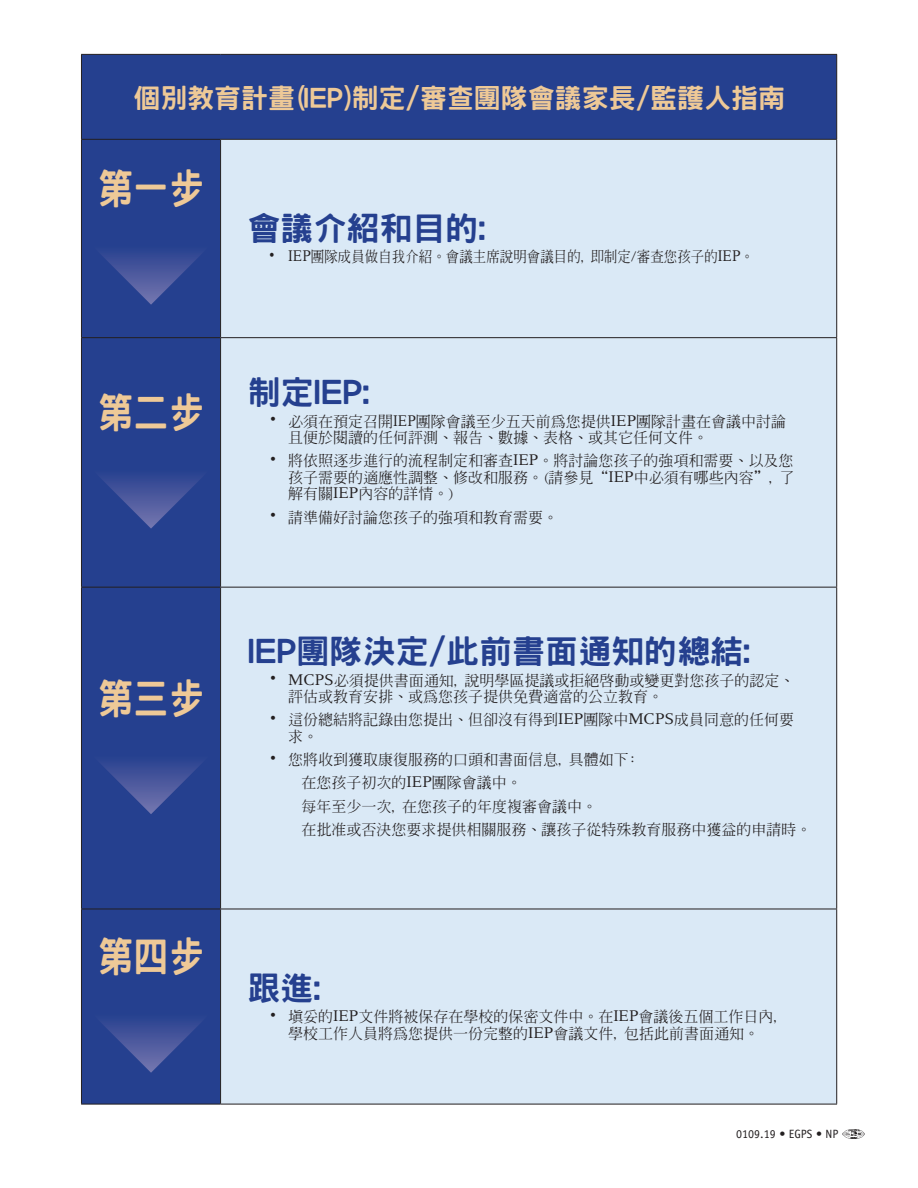
<style>
.page{position:relative;width:918px;height:1188px;background:#fff}
.page>*{position:absolute;margin:0;border:0;box-sizing:border-box;transform-origin:0 0}
.Step_Head{font:800 42px "Han Wang Hei";color:#eec997;scale:.85 1}
.Myriad_Bold_Heads{font:800 33px "Han Wang Hei";color:#25408f}
.Myriad_Bold_Heads-2{font:800 27px "Han Wang Hei";color:#eec997}
.t1{font:500 15px/16.5px "Han Wang Ming";color:#231f20}
.t2{font:500 15px "Han Wang Ming";color:#231f20;scale:.9 1}
.Heads_Bold_Gotham{font:12px "Officina Sans Std";color:#231f20}
.s1{font-size:24px}
.s2{font-family:"Versailles LT Std";font-weight:400}
</style>
<div class="page">
<img style="left:842px;top:1130px;width:22px;height:9px">
<div style="left:82px;top:55px;width:754px;height:1049px;background:#25408f"></div>
<div style="left:221px;top:140px;width:615px;height:964px;background:#dae9f6"></div>
<hr style="left:836px;top:55px;width:1px;height:84px;background:#231f20">
<hr style="left:221px;top:337px;width:616px;height:1px;background:#231f20">
<hr style="left:221px;top:587px;width:616px;height:1px;background:#231f20">
<hr style="left:221px;top:909px;width:616px;height:1px;background:#231f20">
<hr style="left:81px;top:1104px;width:140px;height:1px;background:#231f20">
<hr style="left:221px;top:1104px;width:616px;height:1px;background:#231f20">
<hr style="left:220px;top:140px;width:1px;height:197px;background:#231f20">
<hr style="left:220px;top:338px;width:1px;height:249px;background:#231f20">
<hr style="left:220px;top:588px;width:1px;height:321px;background:#231f20">
<hr style="left:220px;top:909px;width:1px;height:195px;background:#231f20">
<hr style="left:81px;top:54px;width:140px;height:1px;background:#231f20">
<hr style="left:81px;top:55px;width:1px;height:84px;background:#231f20">
<hr style="left:221px;top:54px;width:616px;height:1px;background:#231f20">
<hr style="left:81px;top:139px;width:140px;height:1px;background:#231f20">
<hr style="left:81px;top:140px;width:1px;height:197px;background:#231f20">
<hr style="left:81px;top:337px;width:140px;height:1px;background:#231f20">
<hr style="left:81px;top:338px;width:1px;height:249px;background:#231f20">
<hr style="left:81px;top:587px;width:140px;height:1px;background:#231f20">
<hr style="left:81px;top:588px;width:1px;height:321px;background:#231f20">
<hr style="left:81px;top:909px;width:140px;height:1px;background:#231f20">
<hr style="left:81px;top:909px;width:1px;height:195px;background:#231f20">
<hr style="left:221px;top:139px;width:616px;height:1px;background:#231f20">
<hr style="left:836px;top:140px;width:1px;height:197px;background:#231f20">
<hr style="left:836px;top:338px;width:1px;height:249px;background:#231f20">
<hr style="left:836px;top:588px;width:1px;height:321px;background:#231f20">
<hr style="left:836px;top:909px;width:1px;height:195px;background:#231f20">
<svg style="left:85px;top:238px;width:132px;height:67px"></svg>
<svg style="left:85px;top:462px;width:132px;height:67px"></svg>
<svg style="left:85px;top:748px;width:132px;height:66px"></svg>
<svg style="left:85px;top:1006px;width:132px;height:67px"></svg>
<p class="Myriad_Bold_Heads-2" style="left:133px;top:84px;width:653px">個別教育計畫(IEP)制定/審查團隊會議家長/監護人指南</p>
<p class="Step_Head" style="left:97px;top:166px;width:127px">第一步</p>
<p class="Step_Head" style="left:97px;top:390px;width:127px">第二步</p>
<p class="Step_Head" style="left:97px;top:676px;width:127px">第三步</p>
<p class="Step_Head" style="left:97px;top:934px;width:127px">第四步</p>
<p class="Myriad_Bold_Heads" style="left:248px;top:211px;width:240px">會議介紹和目的:</p>
<p class="t2" style="left:261px;top:249px;width:549px"><span class="s1">•</span> <span class="s2">IEP</span>團隊成員做自我介紹。會議主席說明會議目的, 即制定/審查您孩子的<span class="s2">IEP</span>。</p>
<p class="Myriad_Bold_Heads" style="left:248px;top:375px;width:123px">制定IEP:</p>
<p class="t1" style="left:288px;top:413px;width:500px;text-indent:-27px"><span class="s1">•</span> 必須在預定召開<span class="s2">IEP</span>團隊會議至少五天前為您提供<span class="s2">IEP</span>團隊計畫在會議中討論且便於閱讀的任何評測、報告、數據、表格、或其它任何文件。</p>
<p class="t1" style="left:288px;top:453px;width:508px;text-align:justify;text-indent:-27px"><span class="s1">•</span> 將依照逐步進行的流程制定和審查<span class="s2">IEP</span>。將討論您孩子的強項和需要、以及您孩子需要的適應性調整、修改和服務。(請參見“<span class="s2">IEP</span>中必須有哪些內容”, 了解有關<span class="s2">IEP</span>內容的詳情。)</p>
<p class="t1" style="left:261px;top:509px;width:298px"><span class="s1">•</span> 請準備好討論您孩子的強項和教育需要。</p>
<p class="Myriad_Bold_Heads" style="left:248px;top:634px;width:504px">IEP團隊決定/此前書面通知的總結:</p>
<p class="t1" style="left:288px;top:672px;width:508px;text-indent:-27px"><span class="s1">•</span> <span class="s2">MCPS</span>必須提供書面通知, 說明學區提議或拒絕啟動或變更對您孩子的認定、評估或教育安排、或為您孩子提供免費適當的公立教育。</p>
<p class="t1" style="left:288px;top:712px;width:508px;text-indent:-27px"><span class="s1">•</span> 這份總結將記錄由您提出、但卻沒有得到<span class="s2">IEP</span>團隊中<span class="s2">MCPS</span>成員同意的任何要求。</p>
<p class="t1" style="left:261px;top:751px;width:377px"><span class="s1">•</span> 您將收到獲取康復服務的口頭和書面信息, 具體如下:</p>
<p class="t1" style="left:302px;top:775px;width:222px">在您孩子初次的<span class="s2">IEP</span>團隊會議中。</p>
<p class="t1" style="left:302px;top:798px;width:297px">每年至少一次, 在您孩子的年度複審會議中。</p>
<p class="t1" style="left:302px;top:821px;width:511px">在批准或否決您要求提供相關服務、讓孩子從特殊教育服務中獲益的申請時。</p>
<p class="Myriad_Bold_Heads" style="left:248px;top:971px;width:75px">跟進:</p>
<p class="t1" style="left:288px;top:1008px;width:490px;text-indent:-27px"><span class="s1">•</span> 填妥的<span class="s2">IEP</span>文件將被保存在學校的保密文件中。在<span class="s2">IEP</span>會議後五個工作日內,學校工作人員將為您提供一份完整的<span class="s2">IEP</span>會議文件, 包括此前書面通知。</p>
<p class="Heads_Bold_Gotham" style="left:736px;top:1127px;width:104px">0109.19 • EGPS • NP</p>
</div>
